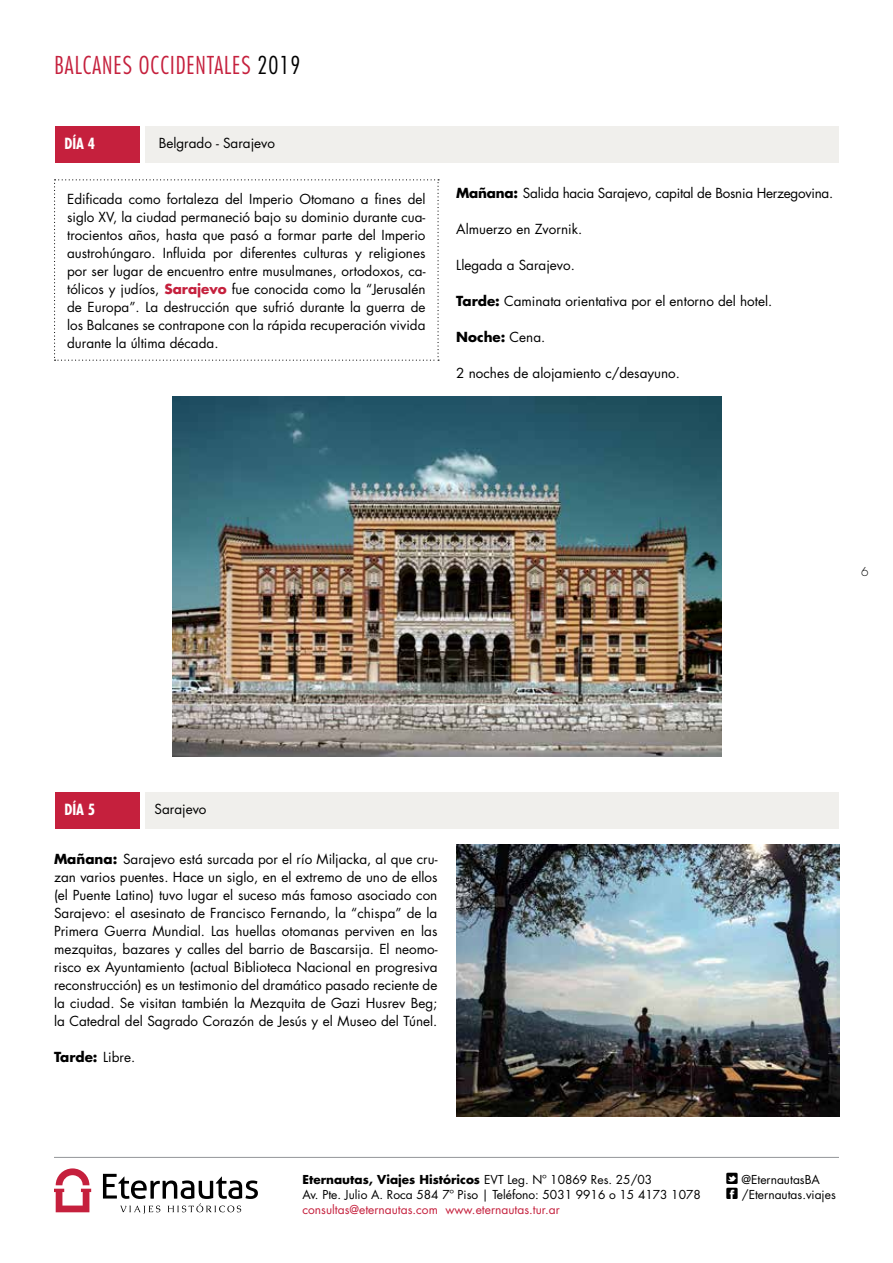
<style>
.page{position:relative;width:893px;height:1263px;background:#fff}
.page>*{position:absolute;margin:0;border:0;box-sizing:border-box;transform-origin:0 0}
.t1{font:300 condensed 24px "Futura Std";letter-spacing:.04em;color:#c5203d}
.t2{font:700 condensed 15px "Futura Std";color:#fff}
.t3{font:13.5px/18px "Futura Std";color:#000;text-align:justify}
.t4{font:13.5px "Futura Std";letter-spacing:-.02em;color:#000}
.t5{font:700 13.5px "Futura Std";color:#000}
.t6{font:12px/15px "Futura Std";color:#000}
.t7{font:12px "Futura Std";color:#c5203d}
.t8{font:300 12px "Futura Std";color:#000}
.s1{color:#000}
.s2{font-weight:700;color:#c5203d}
.s3{font-weight:700}
.s4{font-weight:400}
</style>
<div class="page">
<hr style="left:54px;top:1157px;width:785px;height:1px;background:#939598">
<svg style="left:54px;top:1168px;width:37px;height:44px"></svg>
<svg style="left:103px;top:1174px;width:155px;height:40px"></svg>
<img style="left:456px;top:844px;width:383px;height:272px">
<div style="left:56px;top:792px;width:84px;height:36px;background:#c5203d"></div>
<div style="left:146px;top:792px;width:693px;height:36px;background:#f0efec"></div>
<div style="left:56px;top:126px;width:84px;height:36px;background:#c5203d"></div>
<div style="left:146px;top:126px;width:693px;height:36px;background:#f0efec"></div>
<svg style="left:54px;top:179px;width:385px;height:182px"></svg>
<img style="left:173px;top:396px;width:548px;height:360px">
<h1 class="t1" style="left:54px;top:51px;width:247px">BALCANES OCCIDENTALES <span class="s1">2019</span></h1>
<p class="t2" style="left:64px;top:134px;width:32px">DÍA 4</p>
<p class="t3" style="left:159px;top:135px;width:118px">Belgrado - Sarajevo</p>
<p class="t3" style="left:67px;top:190px;width:360px">Edificada como fortaleza del Imperio Otomano a fines del siglo XV, la ciudad permaneció bajo su dominio durante cua&shy;trocientos años, hasta que pasó a formar parte del Imperio austrohúngaro. Influida por diferentes culturas y religiones por ser lugar de encuentro entre musulmanes, ortodoxos, ca&shy;tólicos y judíos, <span class="s2">Sarajevo</span> fue conocida como la “Jerusalén de Europa”. La destrucción que sufrió durante la guerra de los Balcanes se contrapone con la rápida recuperación vivida durante la última década.</p>
<p class="t4" style="left:456px;top:184px;width:378px"><span class="s3">Mañana:</span> Salida hacia Sarajevo, capital de Bosnia Herzegovina.</p>
<p class="t3" style="left:456px;top:220px;width:127px">Almuerzo en Zvornik.</p>
<p class="t3" style="left:456px;top:256px;width:120px">Llegada a Sarajevo.</p>
<p class="t3" style="left:456px;top:292px;width:317px"><span class="s3">Tarde:</span> Caminata orientativa por el entorno del hotel.</p>
<p class="t5" style="left:456px;top:328px;width:91px">Noche: <span class="s4">Cena.</span></p>
<p class="t3" style="left:456px;top:364px;width:225px">2 noches de alojamiento c/desayuno.</p>
<p class="t8" style="left:861px;top:564px;width:9px">6</p>
<p class="t2" style="left:64px;top:800px;width:32px">DÍA 5</p>
<p class="t3" style="left:154px;top:801px;width:54px">Sarajevo</p>
<p class="t3" style="left:54px;top:850px;width:385px"><span class="s3">Mañana:</span> Sarajevo está surcada por el río Miljacka, al que cru&shy;zan varios puentes. Hace un siglo, en el extremo de uno de ellos (el Puente Latino) tuvo lugar el suceso más famoso asociado con Sarajevo: el asesinato de Francisco Fernando, la “chispa” de la Primera Guerra Mundial. Las huellas otomanas perviven en las mezquitas, bazares y calles del barrio de Bascarsija. El neomo&shy;risco ex Ayuntamiento (actual Biblioteca Nacional en progresiva reconstrucción) es un testimonio del dramático pasado reciente de la ciudad. Se visitan también la Mezquita de Gazi Husrev Beg; la Catedral del Sagrado Corazón de Jesús y el Museo del Túnel.</p>
<p class="t5" style="left:54px;top:1048px;width:83px">Tarde: <span class="s4">Libre.</span></p>
<p class="t6" style="left:302px;top:1172px;width:400px"><span class="s3">Eternautas, Viajes Históricos</span> EVT Leg. Nº 10869 Res. 25/03<br>Av. Pte. Julio A. Roca 584 7º Piso | Teléfono: 5031 9916 o 15 4173 1078</p>
<p class="t7" style="left:302px;top:1202px;width:259px">consultas@eternautas.com www.eternautas.tur.ar</p>
<p class="t6" style="left:741px;top:1172px;width:80px">@EternautasBA</p>
<p class="t6" style="left:726px;top:1187px;width:111px">❑ /Eternautas.viajes</p>
</div>
